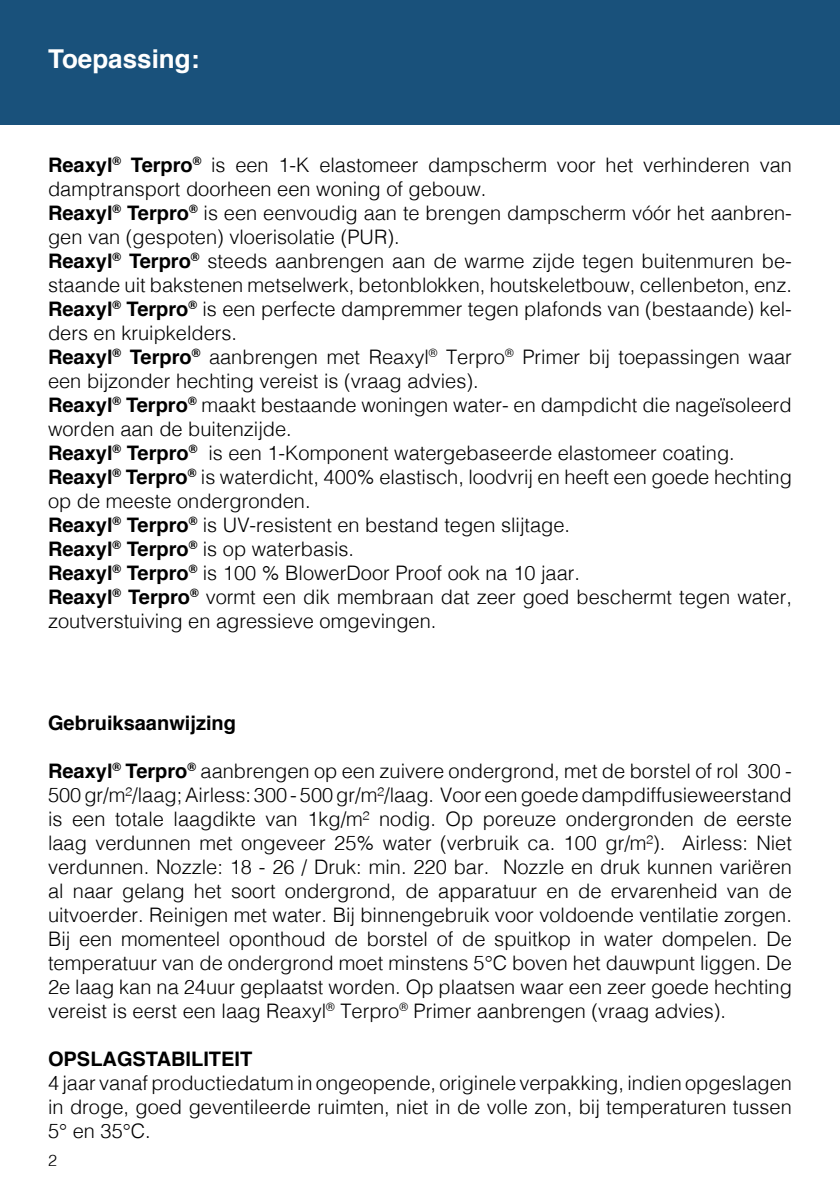
<style>
.page{position:relative;width:840px;height:1191px;background:#fff}
.page>*{position:absolute;margin:0;border:0;box-sizing:border-box;transform-origin:0 0}
.t1{font:700 26px "Helvetica";color:#fff}
.t2{font:300 20px/24px "Helvetica";color:#000;text-align:justify}
.t3{font:700 20px "Helvetica";color:#000}
.t4{font:300 16px "Helvetica";color:#000}
.s1{font-weight:700}
</style>
<div class="page">
<div style="left:0;top:0;width:839px;height:125px;background:#19517b"></div>
<h1 class="t1" style="left:48px;top:37px;width:153px">Toepassing:</h1>
<p class="t2" style="left:48px;top:151px;width:745px;text-align:left"><span class="s1">Reaxyl</span><sup>®</sup> <span class="s1">Terpro</span><sup>®</sup> is een 1-K elastomeer dampscherm voor het verhinderen van damptransport doorheen een woning of gebouw.<br><span class="s1">Reaxyl</span><sup>®</sup> <span class="s1">Terpro</span><sup>®</sup> is een eenvoudig aan te brengen dampscherm vóór het aanbren&shy;gen van (gespoten) vloerisolatie (PUR).<br><span class="s1">Reaxyl</span><sup>®</sup> <span class="s1">Terpro</span><sup>®</sup> steeds aanbrengen aan de warme zijde tegen buitenmuren be&shy;staande uit bakstenen metselwerk, betonblokken, houtskeletbouw, cellenbeton, enz.<br><span class="s1">Reaxyl</span><sup>®</sup> <span class="s1">Terpro</span><sup>®</sup> is een perfecte dampremmer tegen plafonds van (bestaande) kel&shy;ders en kruipkelders.<br><span class="s1">Reaxyl</span><sup>®</sup> <span class="s1">Terpro</span><sup>®</sup> aanbrengen met Reaxyl<sup>®</sup> Terpro<sup>®</sup> Primer bij toepassingen waar een bijzonder hechting vereist is (vraag advies).<br><span class="s1">Reaxyl</span><sup>®</sup> <span class="s1">Terpro</span><sup>®</sup> maakt bestaande woningen water- en dampdicht die nageïsoleerd worden aan de buitenzijde.<br><span class="s1">Reaxyl</span><sup>®</sup> <span class="s1">Terpro</span><sup>®</sup> is een 1-Komponent watergebaseerde elastomeer coating.<br><span class="s1">Reaxyl</span><sup>®</sup> <span class="s1">Terpro</span><sup>®</sup> is waterdicht, 400% elastisch, loodvrij en heeft een goede hechting op de meeste ondergronden.<br><span class="s1">Reaxyl</span><sup>®</sup> <span class="s1">Terpro</span><sup>®</sup> is UV-resistent en bestand tegen slijtage.<br><span class="s1">Reaxyl</span><sup>®</sup> <span class="s1">Terpro</span><sup>®</sup> is op waterbasis.<br><span class="s1">Reaxyl</span><sup>®</sup> <span class="s1">Terpro</span><sup>®</sup> is 100 % BlowerDoor Proof ook na 10 jaar.<br><span class="s1">Reaxyl</span><sup>®</sup> <span class="s1">Terpro</span><sup>®</sup> vormt een dik membraan dat zeer goed beschermt tegen water, zoutverstuiving en agressieve omgevingen.</p>
<p class="t3" style="left:48px;top:706px;width:189px">Gebruiksaanwijzing</p>
<p class="t2" style="left:48px;top:757px;width:745px"><span class="s1">Reaxyl</span><sup>®</sup> <span class="s1">Terpro</span><sup>®</sup> aanbrengen op een zuivere ondergrond, met de borstel of rol 300 - 500 gr/m²/laag; Airless: 300 - 500 gr/m²/laag. Voor een goede dampdiffusieweerstand is een totale laagdikte van 1kg/m² nodig. Op poreuze ondergronden de eerste laag verdunnen met ongeveer 25% water (verbruik ca. 100 gr/m²). Airless: Niet verdunnen. Nozzle: 18 - 26 / Druk: min. 220 bar. Nozzle en druk kunnen variëren al naar gelang het soort ondergrond, de apparatuur en de ervarenheid van de uitvoerder. Reinigen met water. Bij binnengebruik voor voldoende ventilatie zorgen.<br>Bij een momenteel oponthoud de borstel of de spuitkop in water dompelen. De temperatuur van de ondergrond moet minstens 5°C boven het dauwpunt liggen. De 2e laag kan na 24uur geplaatst worden. Op plaatsen waar een zeer goede hechting vereist is eerst een laag Reaxyl<sup>®</sup> Terpro<sup>®</sup> Primer aanbrengen (vraag advies).</p>
<p class="t3" style="left:48px;top:1042px;width:206px">OPSLAGSTABILITEIT</p>
<p class="t2" style="left:48px;top:1069px;width:745px">4 jaar vanaf productiedatum in ongeopende, originele verpakking, indien opgeslagen in droge, goed geventileerde ruimten, niet in de volle zon, bij temperaturen tussen 5° en 35°C.</p>
<p class="t4" style="left:48px;top:1147px;width:10px">2</p>
</div>
